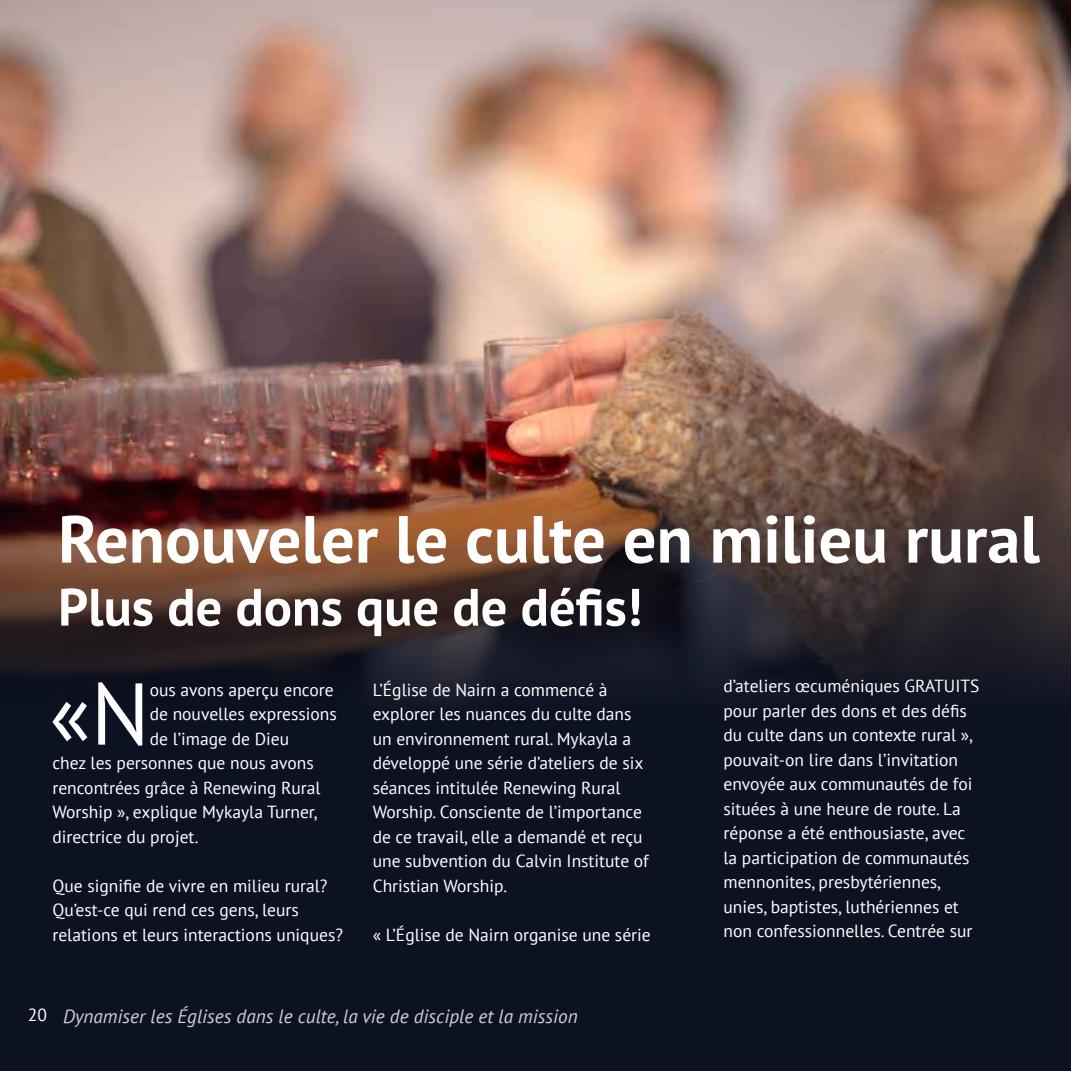
<style>
.page{position:relative;width:1071px;height:1071px;background:#0c1222}
.page>*{position:absolute;margin:0;border:0;box-sizing:border-box;transform-origin:0 0}
.t1{font:87.5px "PT Sans";color:#fff}
.t2{font:700 66.5px "PT Sans";color:#fff}
.t3{font:700 52.5px "PT Sans";color:#fff}
.t4{font:italic 19.25px "PT Sans";color:#cdcfd0}
.t5{font:17.5px/24.5px "PT Sans";color:#fff}
.s1{font-style:normal;font-size:17.5px;color:#fff}
</style>
<div class="page">
<img style="left:0;top:0;width:1071px;height:701px">
<h2 class="t2" style="left:58px;top:495px;width:983px">Renouveler le culte en milieu rural</h2>
<h3 class="t3" style="left:58px;top:573px;width:586px">Plus de dons que de défis!</h3>
<h1 class="t1" style="left:49px;top:658px;width:102px">«N</h1>
<p class="t5" style="left:150px;top:677px;width:185px">ous avons aperçu encore</p>
<p class="t5" style="left:150px;top:701px;width:189px">de nouvelles expressions</p>
<p class="t5" style="left:150px;top:726px;width:141px">de l’image de Dieu</p>
<p class="t5" style="left:52px;top:750px;width:263px">chez les personnes que nous avons</p>
<p class="t5" style="left:52px;top:775px;width:270px">rencontrées grâce à Renewing Rural</p>
<p class="t5" style="left:52px;top:799px;width:267px">Worship », explique Mykayla Turner,</p>
<p class="t5" style="left:52px;top:824px;width:148px">directrice du projet.</p>
<p class="t5" style="left:52px;top:873px;width:292px">Que signifie de vivre en milieu rural?<br>Qu’est-ce qui rend ces gens, leurs relations et leurs interactions uniques?</p>
<p class="t5" style="left:373px;top:677px;width:278px">L’Église de Nairn a commencé à explorer les nuances du culte dans un environnement rural. Mykayla a développé une série d’ateliers de six séances intitulée Renewing Rural Worship. Consciente de l’importance de ce travail, elle a demandé et reçu une subvention du Calvin Institute of Christian Worship.</p>
<p class="t5" style="left:373px;top:922px;width:280px">« L’Église de Nairn organise une série</p>
<p class="t4" style="left:28px;top:1004px;width:551px"><span class="s1">20</span> Dynamiser les Églises dans le culte, la vie de disciple et la mission</p>
<p class="t5" style="left:724px;top:673px;width:257px">d’ateliers œcuméniques GRATUITS pour parler des dons et des défis du culte dans un contexte rural », pouvait-on lire dans l’invitation envoyée aux communautés de foi situées à une heure de route. La réponse a été enthousiaste, avec la participation de communautés mennonites, presbytériennes, unies, baptistes, luthériennes et non confessionnelles. Centrée sur</p>
</div>
